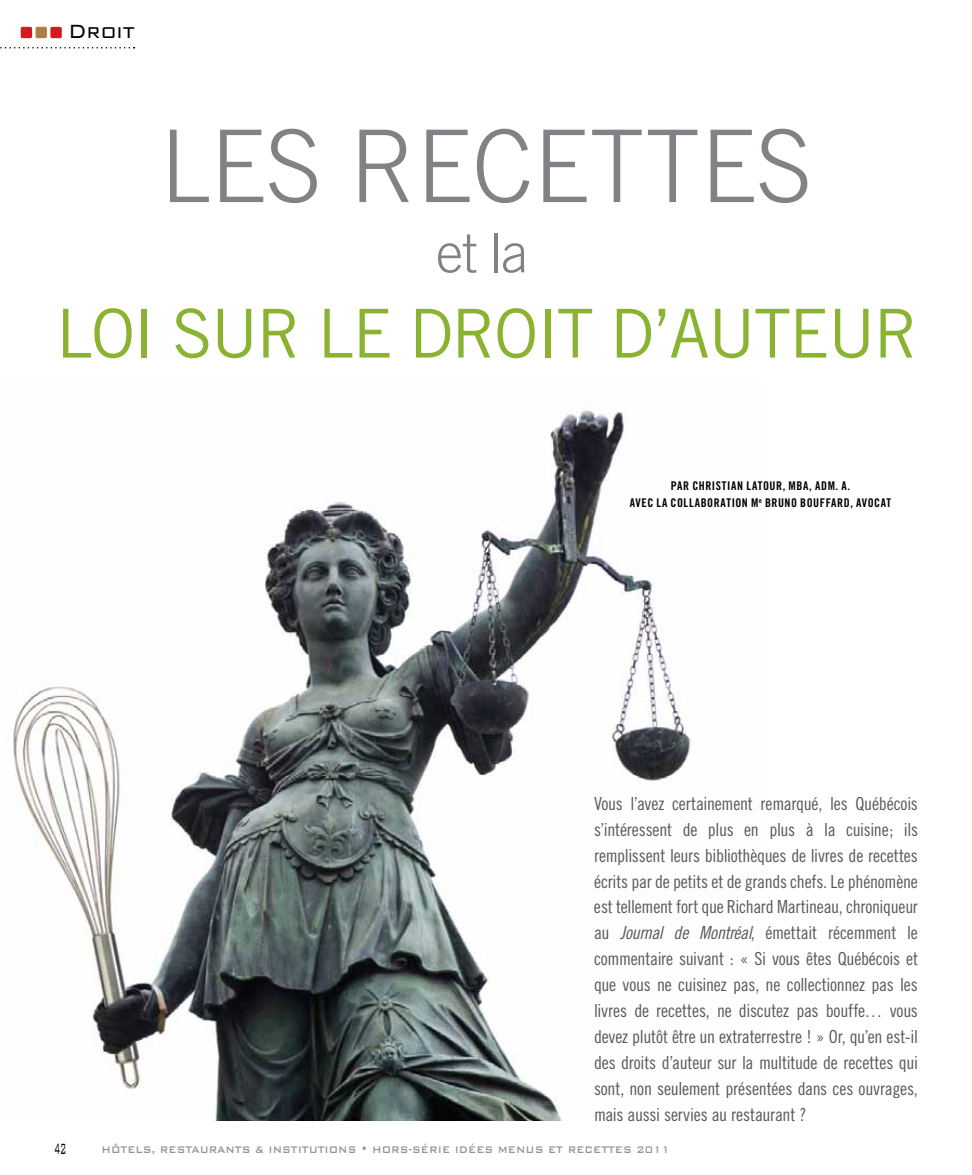
<style>
.page{position:relative;width:972px;height:1175px;background:#fff}
.page>*{position:absolute;margin:0;border:0;box-sizing:border-box;transform-origin:0 0}
.t1{font:300 100.2px "Trade Gothic";color:#808285}
.t2{font:67.5px "Trade Gothic";letter-spacing:-.025em;color:#8bb332}
.t3{font:300 54.9px "Trade Gothic";color:#808285}
.t4{font:300 25.5px "Bank Gothic BT";color:#000;scale:.9 1}
.t5{font:300 19.8px "Bank Gothic BT";color:#000;scale:.42 1}
.t6{font:18px/26px "Trade Gothic Cond Eighteen";letter-spacing:-.01em;color:#58595b;text-align:justify}
.t7{font:500 12.75px "Bank Gothic BT";color:#939598;scale:.85 1}
.t8{font:12px/17.1px "Trade Gothic Bold Cond Twenty";letter-spacing:.045em;color:#000;text-align:center}
.s1{font-family:"Trade Gothic Cond Eighteen Obl"}
</style>
<div class="page">
<img style="left:13px;top:410px;width:678px;height:710px">
<div style="left:21px;top:27px;width:11px;height:11px;background:#d31820;border-radius:2px"></div>
<div style="left:36px;top:27px;width:11px;height:11px;background:#ac7f47;border-radius:2px"></div>
<div style="left:50px;top:27px;width:12px;height:11px;background:#d31820;border-radius:2px"></div>
<svg style="left:0;top:47px;width:135px;height:1px"></svg>
<h3 class="t4" style="left:68px;top:18px;width:76px">Droit</h3>
<h1 class="t1" style="left:160px;top:107px;width:654px">LES RECETTES</h1>
<h3 class="t3" style="left:436px;top:220px;width:94px">et la</h3>
<h2 class="t2" style="left:56px;top:293px;width:864px">LOI SUR LE DROIT D’AUTEUR</h2>
<p class="t8" style="left:630px;top:477px;width:263px">PAR CHRISTIAN LATOUR, MBA, ADM. A.<br>AVEC LA COLLABORATION M<sup>e</sup> BRUNO BOUFFARD, AVOCAT</p>
<p class="t6" style="left:594px;top:790px;width:326px">Vous l’avez certainement remarqué, les Québécois s’intéressent de plus en plus à la cuisine; ils remplissent leurs bibliothèques de livres de recettes écrits par de petits et de grands chefs. Le phénomène est tellement fort que Richard Martineau, chroniqueur au <span class="s1">Journal de Montréal</span>, émettait récemment le commentaire suivant : « Si vous êtes Québécois et que vous ne cuisinez pas, ne collectionnez pas les livres de recettes, ne discutez pas bouffe… vous devez plutôt être un extraterrestre ! » Or, qu’en est-il des droits d’auteur sur la multitude de recettes qui sont, non seulement présentées dans ces ouvrages, mais aussi servies au restaurant ?</p>
<p class="t5" style="left:54px;top:1138px;width:31px">42</p>
<p class="t7" style="left:102px;top:1143px;width:670px">HÔTELS, RESTAURANTS &amp; INSTITUTIONS • HORS-SÉRIE IDÉES MENUS ET RECETTES 2011</p>
</div>
